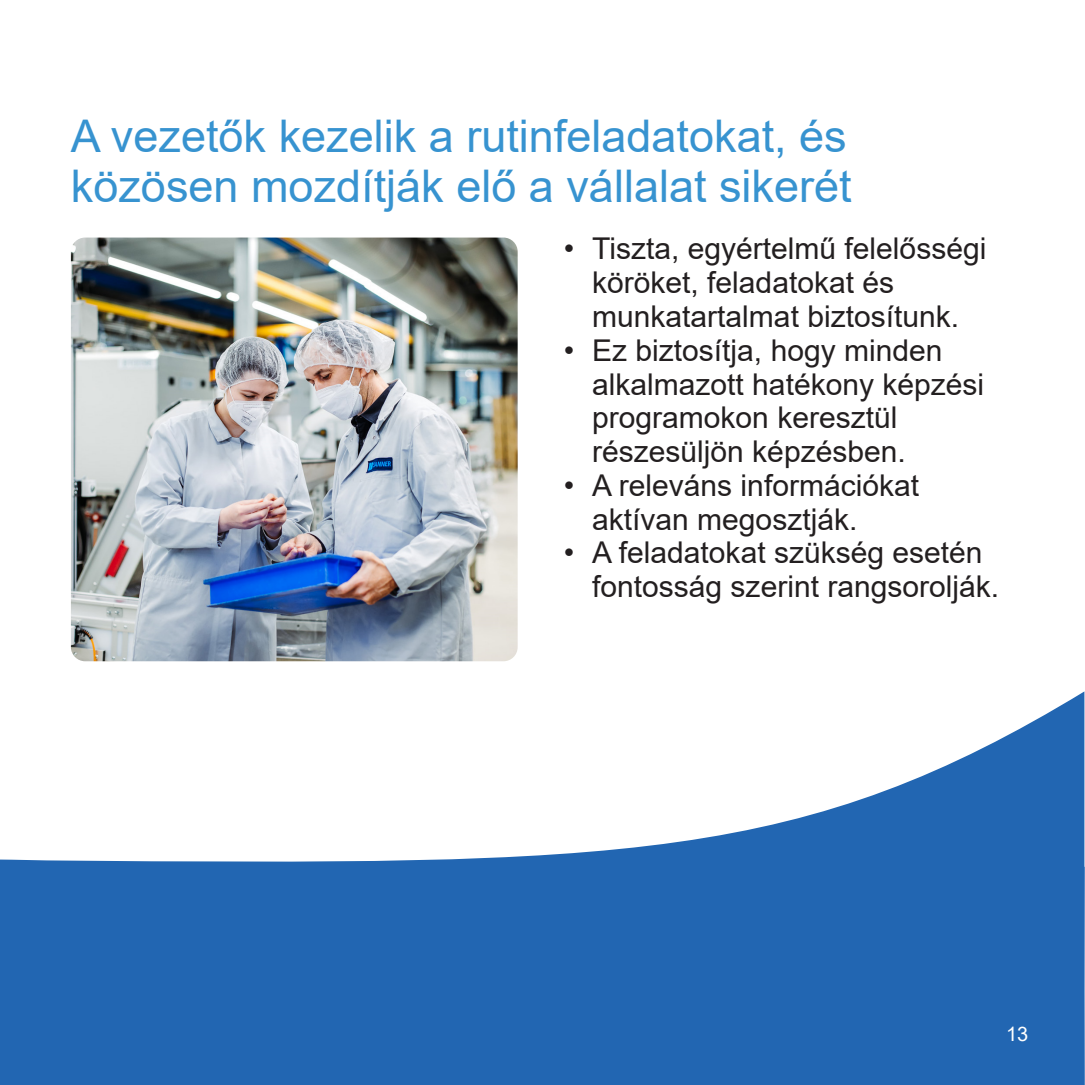
<style>
.page{position:relative;width:1085px;height:1085px;background:#fff}
.page>*{position:absolute;margin:0;border:0;box-sizing:border-box;transform-origin:0 0}
.Blue_paragraph_title{font:45px/50px "Arial";color:#3793d0}
.t1{font:30px/33.8px "Arial";color:#231f20}
.t2{font:20px "Arial";color:#fff}
</style>
<div class="page">
<svg style="left:0;top:691px;width:1084px;height:393px;fill:#2266b2"></svg>
<img style="left:71px;top:237px;width:446px;height:424px">
<p class="Blue_paragraph_title" style="left:71px;top:111px;width:782px">A vezetők kezelik a rutinfeladatokat, és közösen mozdítják elő a vállalat sikerét</p>
<p class="t1" style="left:592px;top:232px;width:396px;text-indent:-28px">• Tiszta, egyértelmű felelősségi köröket, feladatokat és munkatartalmat biztosítunk.</p>
<p class="t1" style="left:592px;top:333px;width:393px;text-indent:-28px">• Ez biztosítja, hogy minden alkalmazott hatékony képzési programokon keresztül részesüljön képzésben.</p>
<p class="t1" style="left:592px;top:468px;width:328px;text-indent:-28px">• A releváns információkat aktívan megosztják.</p>
<p class="t1" style="left:592px;top:535px;width:408px;text-indent:-28px">• A feladatokat szükség esetén fontosság szerint rangsorolják.</p>
<p class="t2" style="left:1005px;top:1019px;width:24px">13</p>
</div>
